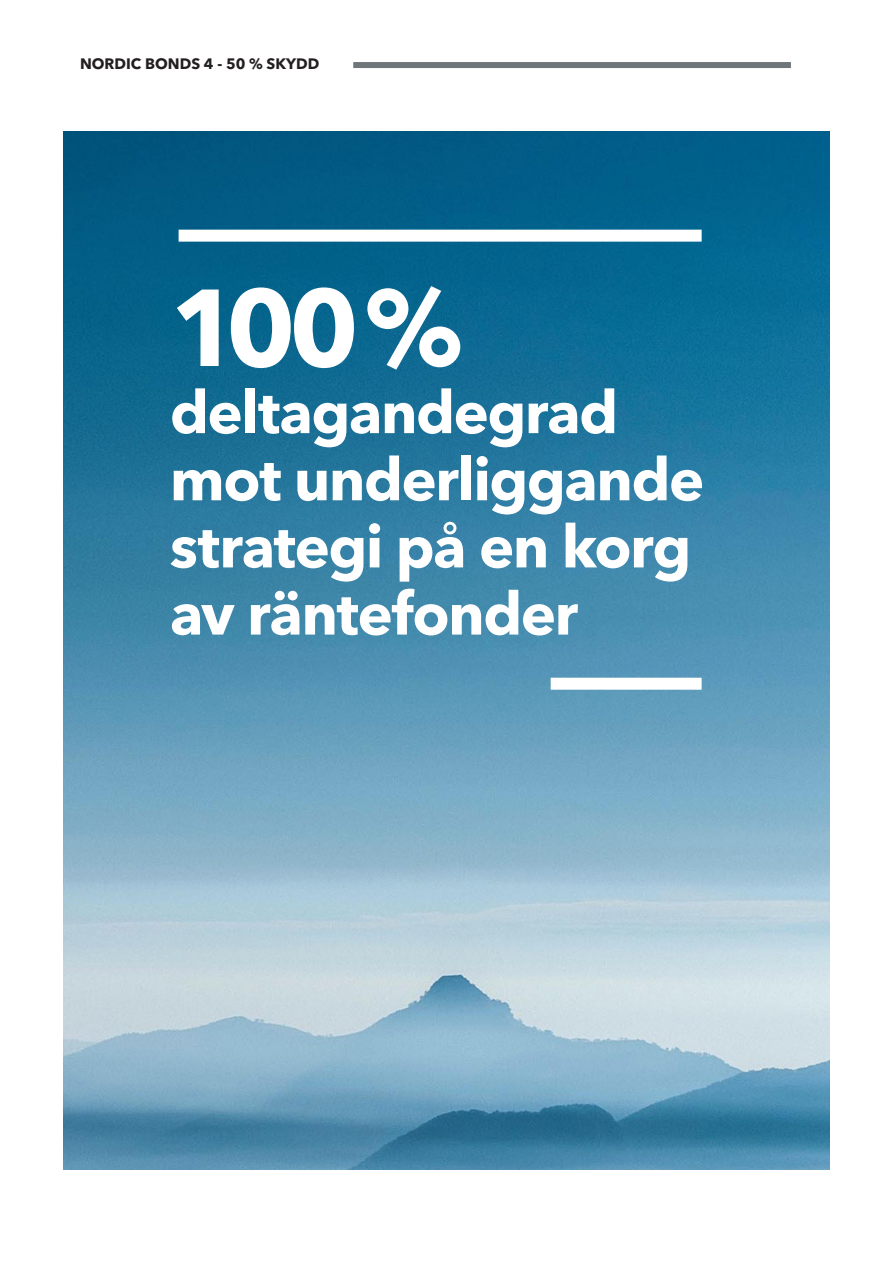
<style>
.page{position:relative;width:893px;height:1263px;background:#fff}
.page>*{position:absolute;margin:0;border:0;box-sizing:border-box;transform-origin:0 0}
.Cover_Page_Header{font:700 108px "Avenir Next LT Pro";color:#fff}
.Cover_Page_Header-2{font:700 59.25px/67.2px "Avenir Next LT Pro";letter-spacing:-.025em;color:#fff}
.Tabell_regular{font:700 15px "Avenir Next LT Pro";color:#231f20}
</style>
<div class="page">
<img style="left:64px;top:132px;width:765px;height:1037px">
<div style="left:353px;top:62px;width:438px;height:6px;background:#6f767a"></div>
<div style="left:179px;top:230px;width:523px;height:12px;background:#fff"></div>
<div style="left:551px;top:678px;width:151px;height:12px;background:#fff"></div>
<p class="Tabell_regular" style="left:80px;top:55px;width:241px">NORDIC BONDS 4 - 50 % SKYDD</p>
<p class="Cover_Page_Header" style="left:170px;top:262px;width:294px">100 %</p>
<p class="Cover_Page_Header-2" style="left:170px;top:378px;width:450px">deltagandegrad</p>
<p class="Cover_Page_Header-2" style="left:170px;top:445px;width:536px">mot underliggande strategi på en korg av räntefonder</p>
</div>
